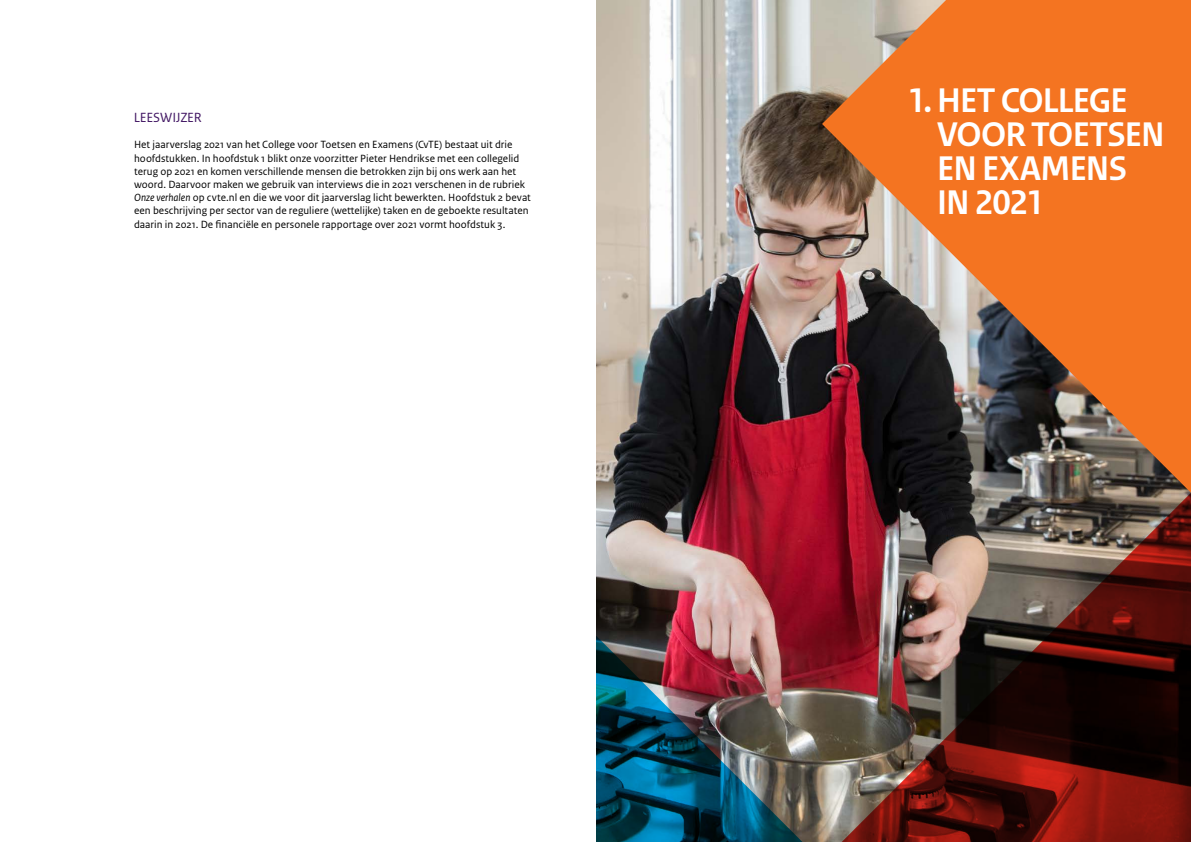
<style>
.page{position:relative;width:1191px;height:842px;background:#fff}
.page>*{position:absolute;margin:0;border:0;box-sizing:border-box;transform-origin:0 0}
.NEW_TITEL{font:700 36px/34px "Rijksoverheid Sans Heading";letter-spacing:-.02em;color:#fff}
._2020_kop2{font:14px "Rijksoverheid Sans Text";letter-spacing:-.01em;color:#411663}
.NEW_platte_tekst{font:11px/13.2px "Rijksoverheid Sans Text";color:#000}
.s1{font-style:italic}
</style>
<div class="page">
<img style="left:596px;top:0;width:226px;height:493px">
<img style="left:596px;top:493px;width:226px;height:349px">
<img style="left:822px;top:493px;width:369px;height:349px">
<svg style="left:822px;top:0;width:369px;height:493px;background:#bb6b3a"></svg>
<h2 class="_2020_kop2" style="left:134px;top:109px;width:69px">LEESWIJZER</h2>
<p class="NEW_platte_tekst" style="left:134px;top:138px;width:398px">Het jaarverslag 2021 van het College voor Toetsen en Examens (CvTE) bestaat uit drie hoofdstukken. In hoofdstuk 1 blikt onze voorzitter Pieter Hendrikse met een collegelid terug op 2021 en komen verschillende mensen die betrokken zijn bij ons werk aan het woord. Daarvoor maken we gebruik van interviews die in 2021 verschenen in de rubriek <span class="s1">Onze verhalen</span> op cvte.nl en die we voor dit jaarverslag licht bewerkten. Hoofdstuk 2 bevat een beschrijving per sector van de reguliere (wettelijke) taken en de geboekte resultaten daarin in 2021. De financiële en personele rapportage over 2021 vormt hoofdstuk 3.</p>
<h1 class="NEW_TITEL" style="left:937px;top:84px;width:229px;text-indent:-30px">1. HET COLLEGE<br>VOOR TOETSEN<br>EN EXAMENS<br>IN 2021</h1>
</div>
